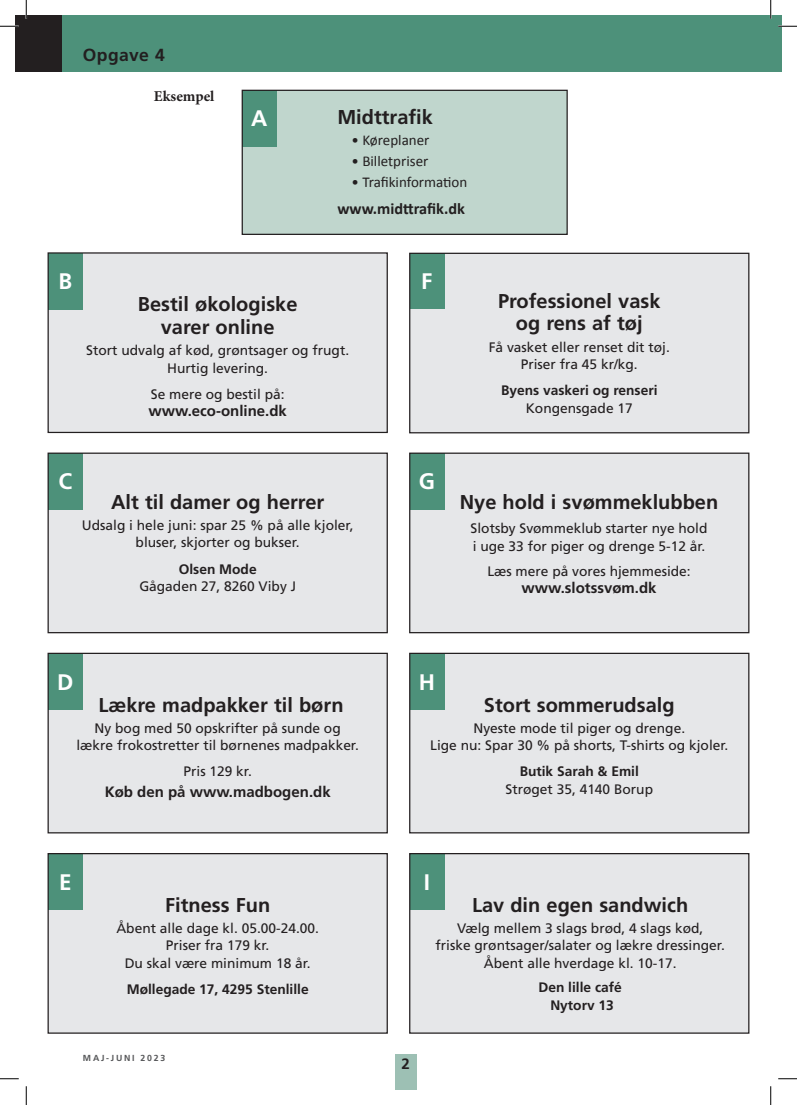
<style>
.page{position:relative;width:797px;height:1105px;background:#fff}
.page>*{position:absolute;margin:0;border:0;box-sizing:border-box;transform-origin:0 0}
.t1{font:700 22.5px "Frutiger LT Std";color:#fff}
.t2{font:700 20px/22.5px "Frutiger LT Std";color:#231f20;text-align:center}
.t3{font:700 17.5px "Frutiger LT Std";letter-spacing:.02em;color:#231f20}
.t4{font:700 16.25px "Calibri";color:#231f20}
.t5{font:700 15px "Frutiger LT Std";color:#231f20}
.t6{font:15px "Calibri";color:#231f20}
.t7{font:700 15px "Minion Pro";color:#231f20}
.t8{font:13.75px/17.5px "Frutiger LT Std";color:#231f20;text-align:center}
.t9{font:700 13.75px/17.5px "Frutiger LT Std";color:#231f20;text-align:center}
.t10{font:700 8.75px "Frutiger LT Std";letter-spacing:.2em;color:#57585a}
</style>
<div class="page">
<div style="left:242px;top:90px;width:325px;height:144px;background:#c0d6cd"></div>
<div style="left:242px;top:90px;width:35px;height:56px;background:#4d917a"></div>
<div style="left:242px;top:90px;width:325px;height:145px;border:1px solid #231f20"></div>
<div style="left:395px;top:1054px;width:21px;height:35px;background:#9dc0b4"></div>
<div style="left:16px;top:16px;width:765px;height:56px;background:#4d917a"></div>
<div style="left:16px;top:16px;width:46px;height:56px;background:#231f20"></div>
<div style="left:48px;top:253px;width:339px;height:179px;background:#e6e7e9"></div>
<div style="left:48px;top:253px;width:35px;height:56px;background:#4d917a"></div>
<div style="left:48px;top:252px;width:340px;height:181px;border:1px solid #231f20"></div>
<div style="left:48px;top:453px;width:339px;height:180px;background:#e6e7e9"></div>
<div style="left:48px;top:453px;width:35px;height:56px;background:#4d917a"></div>
<div style="left:48px;top:453px;width:340px;height:180px;border:1px solid #231f20"></div>
<div style="left:48px;top:653px;width:339px;height:180px;background:#e6e7e9"></div>
<div style="left:48px;top:653px;width:35px;height:56px;background:#4d917a"></div>
<div style="left:48px;top:653px;width:340px;height:180px;border:1px solid #231f20"></div>
<div style="left:48px;top:854px;width:339px;height:179px;background:#e6e7e9"></div>
<div style="left:48px;top:854px;width:35px;height:56px;background:#4d917a"></div>
<div style="left:48px;top:853px;width:340px;height:181px;border:1px solid #231f20"></div>
<div style="left:410px;top:253px;width:338px;height:180px;background:#e6e7e9"></div>
<div style="left:410px;top:253px;width:34px;height:56px;background:#4d917a"></div>
<div style="left:409px;top:253px;width:340px;height:180px;border:1px solid #231f20"></div>
<div style="left:410px;top:453px;width:338px;height:180px;background:#e6e7e9"></div>
<div style="left:410px;top:453px;width:34px;height:56px;background:#4d917a"></div>
<div style="left:409px;top:453px;width:340px;height:180px;border:1px solid #231f20"></div>
<div style="left:410px;top:653px;width:338px;height:180px;background:#e6e7e9"></div>
<div style="left:410px;top:653px;width:34px;height:56px;background:#4d917a"></div>
<div style="left:409px;top:653px;width:340px;height:180px;border:1px solid #231f20"></div>
<div style="left:410px;top:854px;width:338px;height:179px;background:#e6e7e9"></div>
<div style="left:410px;top:854px;width:34px;height:56px;background:#4d917a"></div>
<div style="left:409px;top:853px;width:340px;height:181px;border:1px solid #231f20"></div>
<svg style="left:0;top:25px;width:19px;height:2px"></svg>
<svg style="left:778px;top:25px;width:19px;height:2px"></svg>
<svg style="left:0;top:1078px;width:19px;height:1px"></svg>
<svg style="left:778px;top:1078px;width:19px;height:1px"></svg>
<svg style="left:25px;top:0;width:2px;height:19px"></svg>
<svg style="left:25px;top:1086px;width:2px;height:19px"></svg>
<svg style="left:770px;top:0;width:1px;height:19px"></svg>
<svg style="left:770px;top:1086px;width:1px;height:19px"></svg>
<p class="t3" style="left:83px;top:44px;width:83px">Opgave 4</p>
<p class="t7" style="left:154px;top:85px;width:62px">Eksempel</p>
<h1 class="t1" style="left:251px;top:105px;width:18px">A</h1>
<h2 class="t2" style="left:337px;top:106px;width:97px">Midttrafik</h2>
<p class="t6" style="left:351px;top:129px;width:79px">• Køreplaner</p>
<p class="t6" style="left:351px;top:150px;width:78px">• Billetpriser</p>
<p class="t6" style="left:351px;top:171px;width:117px">• Trafikinformation</p>
<p class="t4" style="left:337px;top:197px;width:129px">www.midttrafik.dk</p>
<h1 class="t1" style="left:58px;top:268px;width:15px">B</h1>
<h2 class="t2" style="left:138px;top:293px;width:161px">Bestil økologiske varer online</h2>
<p class="t8" style="left:86px;top:342px;width:264px">Stort udvalg af kød, grøntsager og frugt.<br>Hurtig levering.</p>
<p class="t8" style="left:151px;top:385px;width:135px">Se mere og bestil på:</p>
<p class="t5" style="left:148px;top:402px;width:140px">www.eco-online.dk</p>
<h1 class="t1" style="left:58px;top:468px;width:15px">C</h1>
<h2 class="t2" style="left:111px;top:491px;width:215px">Alt til damer og herrer</h2>
<p class="t8" style="left:82px;top:516px;width:273px">Udsalg i hele juni: spar 25 % på alle kjoler, bluser, skjorter og bukser.</p>
<p class="t9" style="left:179px;top:560px;width:79px">Olsen Mode</p>
<p class="t8" style="left:139px;top:578px;width:158px">Gågaden 27, 8260 Viby J</p>
<h1 class="t1" style="left:421px;top:268px;width:13px">F</h1>
<h1 class="t1" style="left:419px;top:468px;width:18px">G</h1>
<h2 class="t2" style="left:498px;top:290px;width:164px">Professionel vask og rens af tøj</h2>
<p class="t8" style="left:488px;top:338px;width:183px">Få vasket eller renset dit tøj.<br>Priser fra 45 kr/kg.</p>
<p class="t9" style="left:501px;top:382px;width:158px">Byens vaskeri og renseri</p>
<p class="t8" style="left:526px;top:399px;width:108px">Kongensgade 17</p>
<h2 class="t2" style="left:460px;top:491px;width:260px">Nye hold i svømmeklubben</h2>
<p class="t8" style="left:470px;top:520px;width:238px;text-align:left">Slotsby Svømmeklub starter nye hold i uge 33 for piger og drenge 5-12 år.</p>
<p class="t8" style="left:487px;top:562px;width:205px">Læs mere på vores hjemmeside:</p>
<p class="t5" style="left:521px;top:579px;width:137px">www.slotssvøm.dk</p>
<h1 class="t1" style="left:57px;top:668px;width:18px">D</h1>
<h1 class="t1" style="left:419px;top:668px;width:18px">H</h1>
<h2 class="t2" style="left:99px;top:693px;width:247px">Lækre madpakker til børn</h2>
<p class="t8" style="left:76px;top:719px;width:284px">Ny bog med 50 opskrifter på sunde og lækre frokostretter til børnenes madpakker.</p>
<p class="t8" style="left:183px;top:763px;width:70px">Pris 129 kr.</p>
<p class="t5" style="left:105px;top:783px;width:227px">Køb den på www.madbogen.dk</p>
<h1 class="t1" style="left:59px;top:869px;width:14px">E</h1>
<h2 class="t2" style="left:165px;top:894px;width:106px">Fitness Fun</h2>
<p class="t8" style="left:116px;top:919px;width:204px">Åbent alle dage kl. 05.00-24.00.<br>Priser fra 179 kr.<br>Du skal være minimum 18 år.</p>
<p class="t9" style="left:127px;top:980px;width:183px">Møllegade 17, 4295 Stenlille</p>
<p class="t10" style="left:83px;top:1052px;width:84px">MAJ-JUNI 2023</p>
<h2 class="t2" style="left:484px;top:693px;width:192px">Stort sommerudsalg</h2>
<p class="t8" style="left:430px;top:719px;width:300px">Nyeste mode til piger og drenge.<br>Lige nu: Spar 30 % på shorts, T-shirts og kjoler.</p>
<p class="t9" style="left:519px;top:763px;width:121px">Butik Sarah &amp; Emil</p>
<p class="t8" style="left:505px;top:780px;width:149px">Strøget 35, 4140 Borup</p>
<h1 class="t1" style="left:424px;top:869px;width:8px">I</h1>
<h2 class="t2" style="left:472px;top:894px;width:218px">Lav din egen sandwich</h2>
<p class="t8" style="left:435px;top:919px;width:291px">Vælg mellem 3 slags brød, 4 slags kød,<br>friske grøntsager/salater og lækre dressinger.<br>Åbent alle hverdage kl. 10-17.</p>
<p class="t9" style="left:538px;top:979px;width:85px">Den lille café<br>Nytorv 13</p>
<p class="t5" style="left:401px;top:1055px;width:10px">2</p>
</div>
